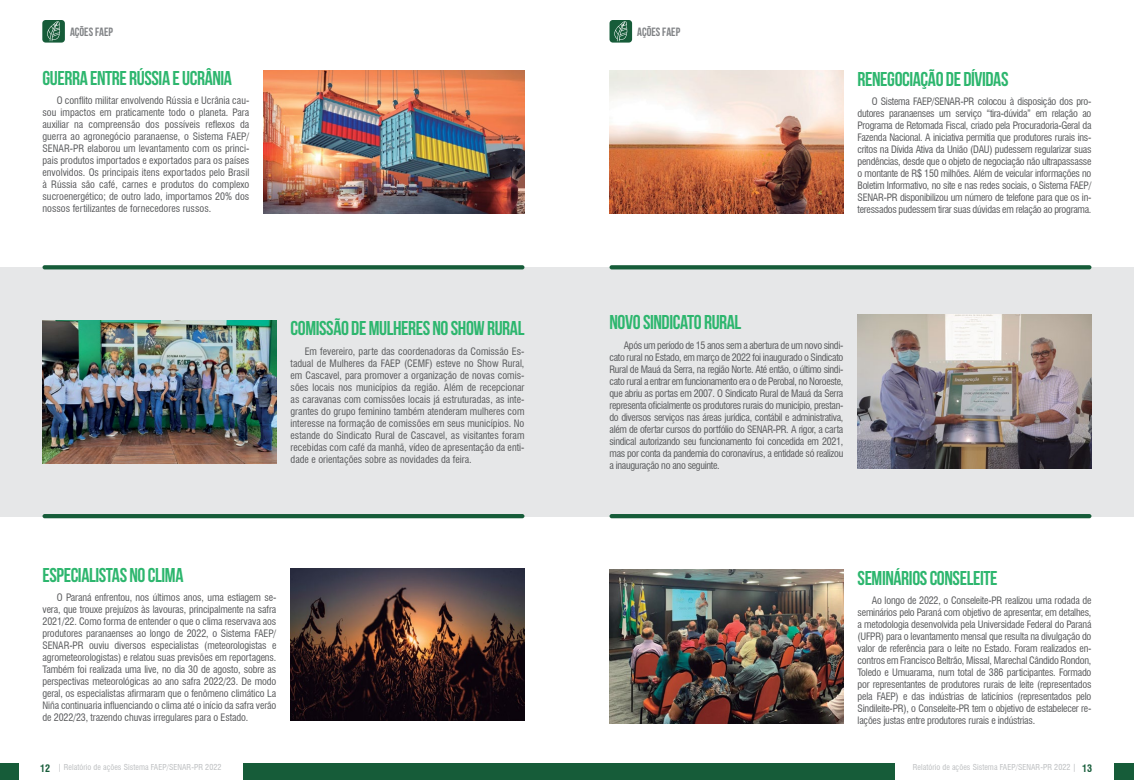
<style>
.page{position:relative;width:1134px;height:780px;background:#fff}
.page>*{position:absolute;margin:0;border:0;box-sizing:border-box;transform-origin:0 0}
.t1{font:700 20px "Bebas Neue";letter-spacing:-.02em;color:#2db66e}
.t2{font:700 12px "Bebas Neue";color:#808285}
.t3{font:condensed 10px/12px "Swiss 721 BT";letter-spacing:-.01em;color:#58595b;text-align:justify}
.t4{font:condensed 8px "Swiss 721 BT";letter-spacing:.01em;color:#bcbec0}
.s1{font-weight:700;font-size:10px;color:#165c39}
</style>
<div class="page">
<div style="left:243px;top:762px;width:651px;height:18px;background:#165c39"></div>
<div style="left:0;top:762px;width:19px;height:18px;background:#165c39"></div>
<div style="left:1114px;top:762px;width:20px;height:18px;background:#165c39"></div>
<div style="left:0;top:267px;width:1134px;height:249px;background:#e6e7e8"></div>
<img style="left:264px;top:70px;width:260px;height:143px">
<img style="left:291px;top:568px;width:233px;height:152px">
<div style="left:42px;top:20px;width:23px;height:23px;background:#165c39;border-radius:3px"></div>
<svg style="left:47px;top:21px;width:14px;height:20px"></svg>
<img style="left:609px;top:569px;width:234px;height:154px">
<img style="left:857px;top:314px;width:234px;height:154px">
<div style="left:609px;top:20px;width:23px;height:23px;background:#165c39;border-radius:3px"></div>
<svg style="left:614px;top:21px;width:14px;height:20px"></svg>
<img style="left:609px;top:71px;width:234px;height:142px">
<img style="left:43px;top:321px;width:233px;height:142px">
<svg style="left:43px;top:265px;width:481px;height:4px;background:#216342"></svg>
<hr style="left:43px;top:514px;width:481px;height:4px;background:#165c39;border-radius:2px">
<svg style="left:609px;top:265px;width:482px;height:4px;background:#216342"></svg>
<hr style="left:609px;top:514px;width:482px;height:4px;background:#165c39;border-radius:2px">
<p class="t2" style="left:70px;top:25px;width:45px">AÇÕES FAEP</p>
<p class="t2" style="left:637px;top:25px;width:45px">AÇÕES FAEP</p>
<h1 class="t1" style="left:43px;top:67px;width:191px">GUERRA ENTRE RÚSSIA E UCRÂNIA</h1>
<h1 class="t1" style="left:857px;top:68px;width:152px">RENEGOCIAÇÃO DE DÍVIDAS</h1>
<p class="t3" style="left:43px;top:94px;width:208px;text-indent:14px">O conflito militar envolvendo Rússia e Ucrânia cau&shy;sou impactos em praticamente todo o planeta. Para auxiliar na compreensão dos possíveis reflexos da guerra ao agronegócio paranaense, o Sistema FAEP/ SENAR-PR elaborou um levantamento com os princi&shy;pais produtos importados e exportados para os países envolvidos. Os principais itens exportados pelo Brasil à Rússia são café, carnes e produtos do complexo sucroenergético; de outro lado, importamos 20% dos nossos fertilizantes de fornecedores russos.</p>
<p class="t3" style="left:857px;top:95px;width:235px;text-indent:14px">O Sistema FAEP/SENAR-PR colocou à disposição dos pro&shy;dutores paranaenses um serviço “tira-dúvida” em relação ao Programa de Retomada Fiscal, criado pela Procuradoria-Geral da Fazenda Nacional. A iniciativa permitia que produtores rurais ins&shy;critos na Dívida Ativa da União (DAU) pudessem regularizar suas pendências, desde que o objeto de negociação não ultrapassasse o montante de R$ 150 milhões. Além de veicular informações no Boletim Informativo, no site e nas redes sociais, o Sistema FAEP/ SENAR-PR disponibilizou um número de telefone para que os in&shy;teressados pudessem tirar suas dúvidas em relação ao programa.</p>
<h1 class="t1" style="left:291px;top:317px;width:235px">COMISSÃO DE MULHERES NO SHOW RURAL</h1>
<h1 class="t1" style="left:609px;top:311px;width:133px">NOVO SINDICATO RURAL</h1>
<p class="t3" style="left:291px;top:345px;width:235px;text-indent:14px">Em fevereiro, parte das coordenadoras da Comissão Es&shy;tadual de Mulheres da FAEP (CEMF) esteve no Show Rural, em Cascavel, para promover a organização de novas comis&shy;sões locais nos municípios da região. Além de recepcionar as caravanas com comissões locais já estruturadas, as inte&shy;grantes do grupo feminino também atenderam mulheres com interesse na formação de comissões em seus municípios. No estande do Sindicato Rural de Cascavel, as visitantes foram recebidas com café da manhã, vídeo de apresentação da enti&shy;dade e orientações sobre as novidades da feira.</p>
<p class="t3" style="left:609px;top:339px;width:235px;text-indent:14px">Após um período de 15 anos sem a abertura de um novo sindi&shy;cato rural no Estado, em março de 2022 foi inaugurado o Sindicato Rural de Mauá da Serra, na região Norte. Até então, o último sindi&shy;cato rural a entrar em funcionamento era o de Perobal, no Noroeste, que abriu as portas em 2007. O Sindicato Rural de Mauá da Serra representa oficialmente os produtores rurais do município, prestan&shy;do diversos serviços nas áreas jurídica, contábil e administrativa, além de ofertar cursos do portfólio do SENAR-PR. A rigor, a carta sindical autorizando seu funcionamento foi concedida em 2021, mas por conta da pandemia do coronavírus, a entidade só realizou a inauguração no ano seguinte.</p>
<h1 class="t1" style="left:43px;top:563px;width:142px">ESPECIALISTAS NO CLIMA</h1>
<h1 class="t1" style="left:857px;top:566px;width:141px">SEMINÁRIOS CONSELEITE</h1>
<p class="t3" style="left:43px;top:591px;width:235px;text-indent:14px">O Paraná enfrentou, nos últimos anos, uma estiagem se&shy;vera, que trouxe prejuízos às lavouras, principalmente na safra 2021/22. Como forma de entender o que o clima reservava aos produtores paranaenses ao longo de 2022, o Sistema FAEP/ SENAR-PR ouviu diversos especialistas (meteorologistas e agrometeorologistas) e relatou suas previsões em reportagens.<br>Também foi realizada uma live, no dia 30 de agosto, sobre as perspectivas meteorológicas ao ano safra 2022/23. De modo geral, os especialistas afirmaram que o fenômeno climático La Niña continuaria influenciando o clima até o início da safra verão de 2022/23, trazendo chuvas irregulares para o Estado.</p>
<p class="t3" style="left:857px;top:594px;width:235px;text-indent:14px">Ao longo de 2022, o Conseleite-PR realizou uma rodada de seminários pelo Paraná com objetivo de apresentar, em detalhes, a metodologia desenvolvida pela Universidade Federal do Paraná (UFPR) para o levantamento mensal que resulta na divulgação do valor de referência para o leite no Estado. Foram realizados en&shy;contros em Francisco Beltrão, Missal, Marechal Cândido Rondon, Toledo e Umuarama, num total de 386 participantes. Formado por representantes de produtores rurais de leite (representados pela FAEP) e das indústrias de laticínios (representados pelo Sindileite-PR), o Conseleite-PR tem o objetivo de estabelecer re&shy;lações justas entre produtores rurais e indústrias.</p>
<p class="t4" style="left:40px;top:762px;width:183px"><span class="s1">12</span> | Relatório de ações Sistema FAEP/SENAR-PR 2022</p>
<p class="t4" style="left:913px;top:762px;width:181px">Relatório de ações Sistema FAEP/SENAR-PR 2022 | <span class="s1">13</span></p>
</div>
